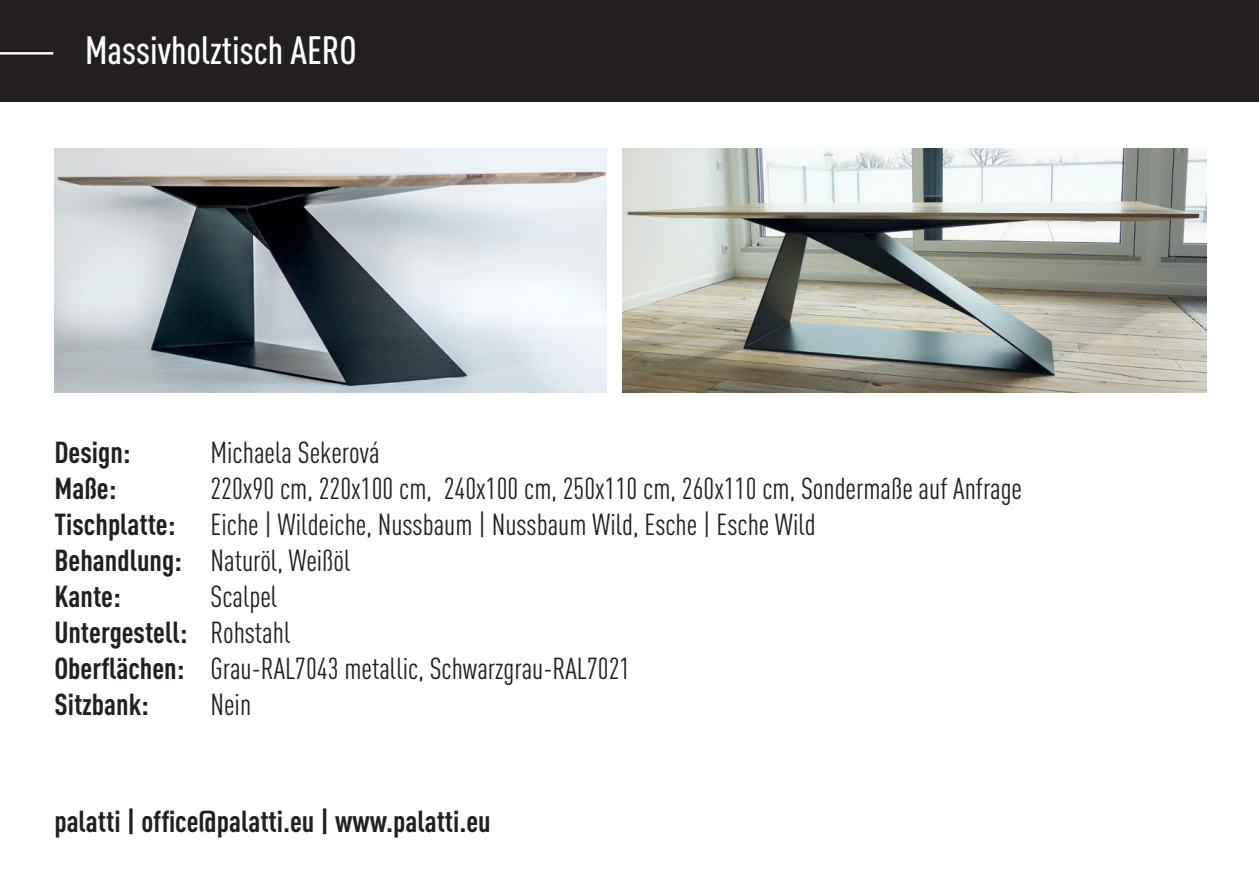
<style>
.page{position:relative;width:1259px;height:893px;background:#fff}
.page>*{position:absolute;margin:0;border:0;box-sizing:border-box;transform-origin:0 0}
.t1{font:500 39px "DIN Cond";color:#fff}
.t2{font:30px "DIN Cond";color:#231f20}
.t3{font:700 30px "DIN Cond";color:#231f20}
.s1{font-weight:700}
.s2{font-weight:400}
</style>
<div class="page">
<div style="left:0;top:0;width:1259px;height:101px;background:#231f20"></div>
<hr style="left:0;top:52px;width:53px;height:3px;background:#fff">
<img style="left:622px;top:149px;width:584px;height:243px">
<img style="left:54px;top:149px;width:552px;height:243px">
<p class="t1" style="left:85px;top:27px;width:273px">Massivholztisch AERO</p>
<p class="t3" style="left:54px;top:434px;width:78px">Design:</p>
<p class="t2" style="left:210px;top:435px;width:171px">Michaela Sekerová</p>
<p class="t3" style="left:54px;top:470px;width:63px">Maße:</p>
<p class="t2" style="left:210px;top:471px;width:813px">220x90 cm, 220x100 cm, 240x100 cm, 250x110 cm, 260x110 cm, Sondermaße auf Anfrage</p>
<p class="t2" style="left:54px;top:507px;width:763px"><span class="s1">Tischplatte:</span> Eiche | Wildeiche, Nussbaum | Nussbaum Wild, Esche | Esche Wild</p>
<p class="t2" style="left:54px;top:543px;width:297px"><span class="s1">Behandlung:</span> Naturöl, Weißöl</p>
<p class="t3" style="left:54px;top:578px;width:68px">Kante:</p>
<p class="t2" style="left:210px;top:579px;width:68px">Scalpel</p>
<p class="t3" style="left:54px;top:614px;width:237px">Untergestell: <span class="s2">Rohstahl</span></p>
<p class="t2" style="left:54px;top:651px;width:577px"><span class="s1">Oberflächen:</span> Grau-RAL7043 metallic, Schwarzgrau-RAL7021</p>
<p class="t3" style="left:54px;top:686px;width:96px">Sitzbank:</p>
<p class="t2" style="left:210px;top:687px;width:42px">Nein</p>
<p class="t3" style="left:54px;top:803px;width:438px">palatti | office@palatti.eu | www.palatti.eu</p>
</div>
